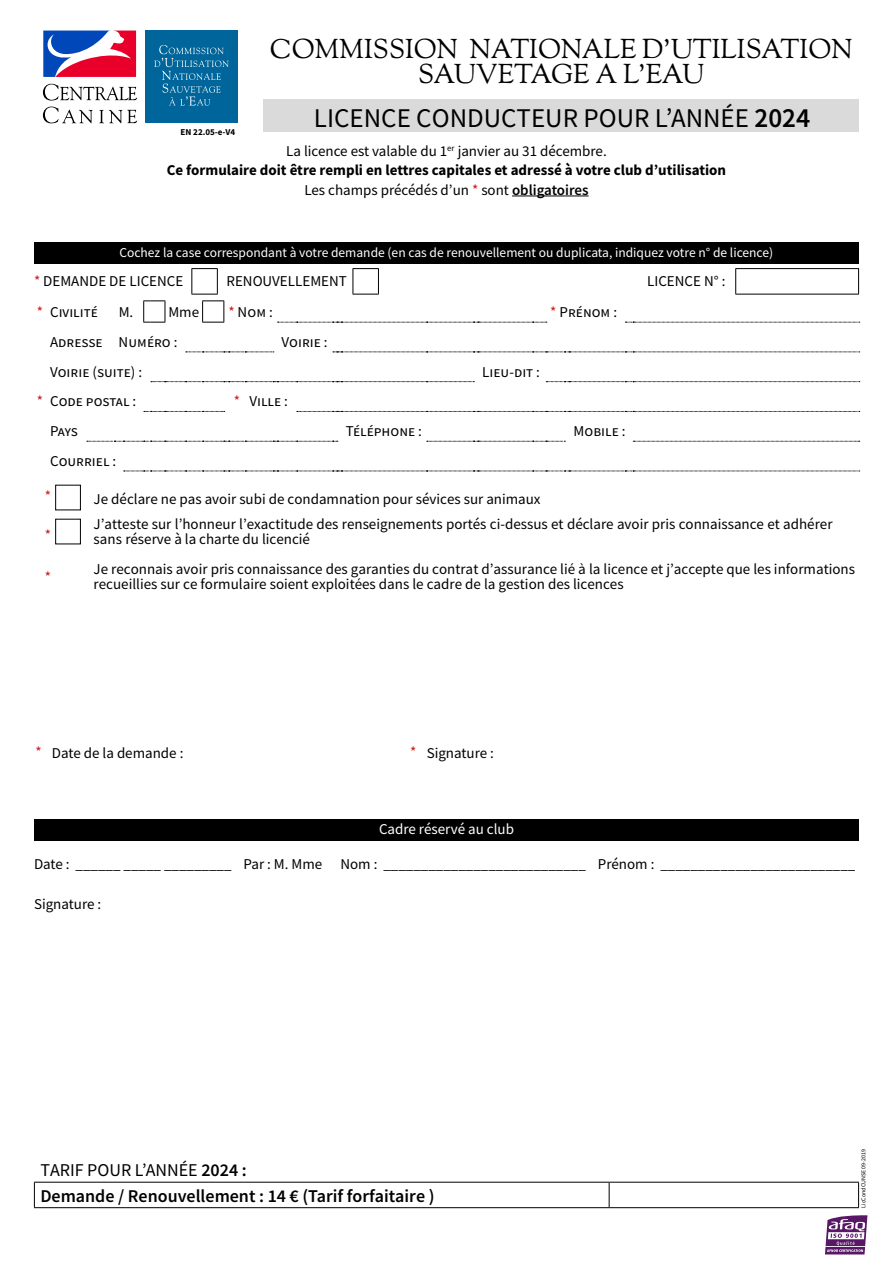
<style>
.page{position:relative;width:893px;height:1263px;background:#fff}
.page>*{position:absolute;margin:0;border:0;box-sizing:border-box;transform-origin:0 0}
.t1{font:27px/25.5px "Sorts Mill Goudy";color:#000;text-align:center}
.t2{font:27px "Source Sans Pro";color:#000}
.t3{font:600 18px/25.5px "Source Sans Pro";color:#000}
.t4{font:15px/25.2px "Source Sans Pro";color:#000}
.t5{font:700 15px/19.5px "Source Sans Pro";color:#000;text-align:center}
.t6{font:15px "Source Sans Pro";color:#fff}
.t7{font:15px "Source Sans Pro";color:#cd171a}
.t8{font:13.5px "Source Sans Pro";color:#fff}
.t9{font:700 9px "Source Sans Pro";color:#000}
.t10{font:6px "Source Sans Pro";color:#000}
.s1{font-weight:600}
.s2{font-weight:600;font-size:27.75px}
.s3{font-weight:400}
.s4{font-weight:400;color:#cd171a}
.s5{color:#cd171a}
</style>
<div class="page">
<hr style="left:512px;top:196px;width:77px;height:1px;background:#000">
<div style="left:34px;top:243px;width:825px;height:21px;background:#000"></div>
<svg style="left:353px;top:268px;width:26px;height:27px"></svg>
<hr style="left:735px;top:268px;width:124px;height:1px;background:#000">
<svg style="left:735px;top:269px;width:1px;height:25px"></svg>
<svg style="left:858px;top:269px;width:1px;height:25px"></svg>
<hr style="left:735px;top:294px;width:124px;height:1px;background:#000">
<svg style="left:633px;top:441px;width:227px;height:1px"></svg>
<svg style="left:625px;top:322px;width:235px;height:1px"></svg>
<svg style="left:144px;top:411px;width:81px;height:1px"></svg>
<svg style="left:297px;top:411px;width:563px;height:1px"></svg>
<svg style="left:546px;top:381px;width:314px;height:1px"></svg>
<svg style="left:143px;top:300px;width:23px;height:23px"></svg>
<svg style="left:191px;top:268px;width:33px;height:55px"></svg>
<svg style="left:278px;top:322px;width:269px;height:1px"></svg>
<svg style="left:427px;top:441px;width:138px;height:1px"></svg>
<svg style="left:87px;top:441px;width:251px;height:1px"></svg>
<svg style="left:333px;top:352px;width:527px;height:1px"></svg>
<svg style="left:186px;top:352px;width:88px;height:1px"></svg>
<svg style="left:151px;top:381px;width:323px;height:1px"></svg>
<svg style="left:124px;top:471px;width:736px;height:1px"></svg>
<div style="left:34px;top:819px;width:825px;height:22px;background:#000"></div>
<div style="left:55px;top:485px;width:26px;height:25px;border:1px solid #000"></div>
<div style="left:55px;top:519px;width:26px;height:25px;border:1px solid #000"></div>
<hr style="left:34px;top:1182px;width:575px;height:1px;background:#000">
<svg style="left:34px;top:1182px;width:1px;height:25px"></svg>
<hr style="left:609px;top:1182px;width:250px;height:1px;background:#000">
<svg style="left:609px;top:1182px;width:1px;height:25px"></svg>
<svg style="left:858px;top:1182px;width:1px;height:25px"></svg>
<hr style="left:34px;top:1207px;width:575px;height:1px;background:#000">
<hr style="left:609px;top:1207px;width:250px;height:1px;background:#000">
<svg style="left:99px;top:110px;width:38px;height:13px"></svg>
<svg style="left:43px;top:84px;width:94px;height:17px"></svg>
<svg style="left:43px;top:107px;width:50px;height:16px"></svg>
<svg style="left:43px;top:31px;width:93px;height:46px"></svg>
<div style="left:145px;top:31px;width:93px;height:92px;background:#00659a"></div>
<svg style="left:154px;top:45px;width:75px;height:61px"></svg>
<div style="left:264px;top:99px;width:595px;height:33px;background:#dadada"></div>
<svg style="left:825px;top:1215px;width:42px;height:39px"></svg>
<hr style="left:825px;top:1246px;width:40px;height:1px;background:#fff">
<p class="t9" style="left:181px;top:126px;width:56px">EN 22.05-e-V4</p>
<h1 class="t1" style="left:270px;top:38px;width:584px">COMMISSION NATIONALE D’UTILISATION<br>SAUVETAGE A L’EAU</h1>
<h1 class="t2" style="left:314px;top:101px;width:498px">LICENCE CONDUCTEUR POUR L’ANNÉE <span class="s1">202</span><span class="s2">4</span></h1>
<p class="t5" style="left:167px;top:141px;width:561px"><span class="s3">La licence est valable du 1</span><sup>er</sup> <span class="s3">janvier au 31 décembre.<br></span>Ce formulaire doit être rempli en lettres capitales et adressé à votre club d’utilisation<br><span class="s3">Les champs précédés d’un</span> <span class="s4">*</span> <span class="s3">sont</span> <span class="s1">obligatoires</span></p>
<p class="t8" style="left:119px;top:244px;width:655px">Cochez la case correspondant à votre demande (en cas de renouvellement ou duplicata, indiquez votre n° de licence)</p>
<p class="t4" style="left:34px;top:268px;width:151px"><span class="s5">*</span> DEMANDE DE LICENCE</p>
<p class="t4" style="left:227px;top:268px;width:122px">RENOUVELLEMENT</p>
<p class="t4" style="left:647px;top:268px;width:80px">LICENCE N° :</p>
<p class="t4" style="left:37px;top:299px;width:63px"><span class="s5">*</span> Civilité</p>
<p class="t4" style="left:119px;top:299px;width:82px">M. Mme</p>
<p class="t4" style="left:228px;top:299px;width:46px"><span class="s5">*</span> Nom :</p>
<p class="t4" style="left:550px;top:299px;width:68px"><span class="s5">*</span> Prénom :</p>
<p class="t4" style="left:50px;top:329px;width:129px">Adresse Numéro :</p>
<p class="t4" style="left:282px;top:329px;width:48px">Voirie :</p>
<p class="t4" style="left:50px;top:359px;width:94px">Voirie (suite) :</p>
<p class="t4" style="left:482px;top:359px;width:59px">Lieu-dit :</p>
<p class="t4" style="left:37px;top:389px;width:101px"><span class="s5">*</span> Code postal :</p>
<p class="t4" style="left:234px;top:389px;width:56px"><span class="s5">*</span> Ville :</p>
<p class="t4" style="left:50px;top:418px;width:29px">Pays</p>
<p class="t4" style="left:346px;top:418px;width:78px">Téléphone :</p>
<p class="t4" style="left:573px;top:418px;width:54px">Mobile :</p>
<p class="t4" style="left:50px;top:448px;width:68px">Courriel :</p>
<p class="t7" style="left:45px;top:486px;width:8px">*</p>
<p class="t7" style="left:45px;top:526px;width:8px">*</p>
<p class="t4" style="left:94px;top:486px;width:740px">Je déclare ne pas avoir subi de condamnation pour sévices sur animaux<br>J’atteste sur l’honneur l’exactitude des renseignements portés ci-dessus et déclare avoir pris connaissance et adhérer</p>
<p class="t4" style="left:94px;top:524px;width:763px;line-height:29.7px">sans réserve à la charte du licencié<br>Je reconnais avoir pris connaissance des garanties du contrat d’assurance lié à la licence et j’accepte que les informations</p>
<p class="t4" style="left:94px;top:571px;width:531px">recueillies sur ce formulaire soient exploitées dans le cadre de la gestion des licences</p>
<p class="t7" style="left:45px;top:568px;width:8px">*</p>
<p class="t4" style="left:35px;top:741px;width:150px"><span class="s5">*</span> Date de la demande :</p>
<p class="t4" style="left:410px;top:741px;width:85px"><span class="s5">*</span> Signature :</p>
<p class="t6" style="left:379px;top:819px;width:136px">Cadre réservé au club</p>
<p class="t4" style="left:34px;top:851px;width:823px">Date : ______ _____ _________ Par : M. Mme Nom : ___________________________ Prénom : __________________________</p>
<p class="t4" style="left:34px;top:891px;width:69px">Signature :</p>
<p class="t3" style="left:40px;top:1157px;width:396px"><span class="s3">TARIF POUR L’ANNÉE</span> 2024 :<br>Demande / Renouvellement : 14 € (Tarif forfaitaire )</p>
<p class="t10" style="left:860px;top:1208px;width:60px;rotate:-90deg">LicCondCUNSE 09-2019</p>
</div>
